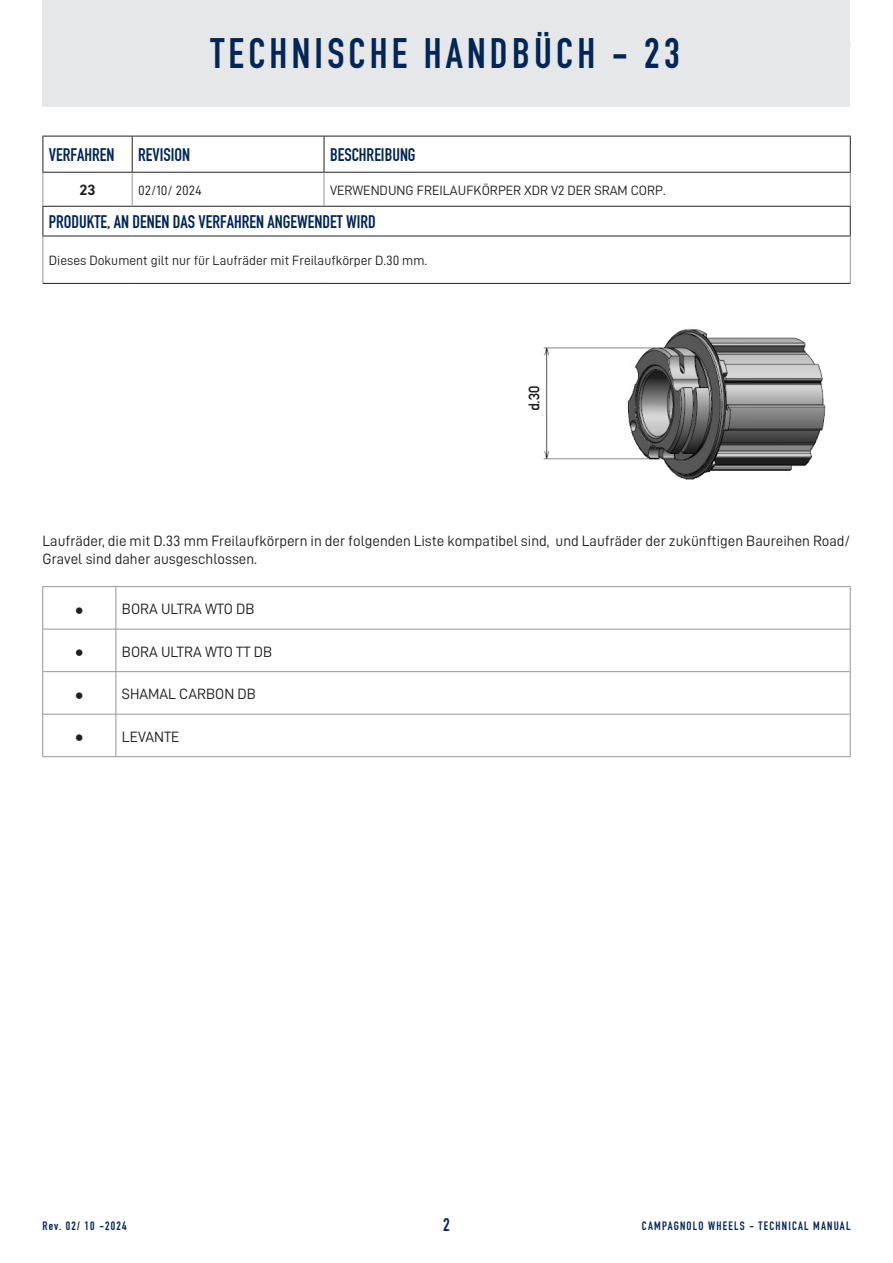
<style>
.page{position:relative;width:893px;height:1263px;background:#fff}
.page>*{position:absolute;margin:0;border:0;box-sizing:border-box;transform-origin:0 0}
.Normale{font:700 42px "DIN Condensed";letter-spacing:.1em;color:#022656}
.t1{font:700 18px "DIN Condensed";color:#022656}
.t2{font:700 condensed 18px "Helvetica Neue";color:#231f20}
.t3{font:15px/18px "D DIN";color:#231f20}
.t4{font:700 15px "DIN Alternate";color:#231f20}
.t5{font:700 15px "DIN2014";color:#231f20}
.t6{font:13.5px "D DIN";color:#231f20}
.t7{font:700 12px "DIN Condensed";letter-spacing:.1em;color:#022656}
</style>
<div class="page">
<img style="left:542px;top:328px;width:284px;height:152px">
<div style="left:43px;top:0;width:807px;height:106px;background:#e6e7e9"></div>
<hr style="left:43px;top:586px;width:73px;height:1px;background:#939598">
<hr style="left:42px;top:587px;width:1px;height:42px;background:#939598">
<hr style="left:116px;top:586px;width:734px;height:1px;background:#939598">
<hr style="left:116px;top:587px;width:1px;height:42px;background:#939598">
<hr style="left:850px;top:587px;width:1px;height:42px;background:#939598">
<hr style="left:43px;top:629px;width:73px;height:1px;background:#939598">
<hr style="left:42px;top:629px;width:1px;height:42px;background:#939598">
<hr style="left:116px;top:629px;width:734px;height:1px;background:#939598">
<hr style="left:116px;top:629px;width:1px;height:42px;background:#939598">
<hr style="left:850px;top:629px;width:1px;height:42px;background:#939598">
<hr style="left:43px;top:671px;width:73px;height:1px;background:#939598">
<hr style="left:42px;top:672px;width:1px;height:42px;background:#939598">
<hr style="left:116px;top:671px;width:734px;height:1px;background:#939598">
<hr style="left:116px;top:672px;width:1px;height:42px;background:#939598">
<hr style="left:850px;top:672px;width:1px;height:42px;background:#939598">
<hr style="left:43px;top:714px;width:73px;height:1px;background:#939598">
<hr style="left:42px;top:714px;width:1px;height:42px;background:#939598">
<hr style="left:116px;top:714px;width:734px;height:1px;background:#939598">
<hr style="left:116px;top:714px;width:1px;height:42px;background:#939598">
<hr style="left:850px;top:714px;width:1px;height:42px;background:#939598">
<hr style="left:43px;top:756px;width:73px;height:1px;background:#939598">
<hr style="left:116px;top:756px;width:734px;height:1px;background:#939598">
<svg style="left:44px;top:137px;width:806px;height:35px"></svg>
<hr style="left:43px;top:136px;width:89px;height:1px;background:#231f20">
<hr style="left:132px;top:136px;width:192px;height:1px;background:#231f20">
<hr style="left:324px;top:136px;width:527px;height:1px;background:#231f20">
<hr style="left:43px;top:136px;width:1px;height:36px;background:#231f20">
<svg style="left:43px;top:207px;width:1px;height:29px"></svg>
<hr style="left:132px;top:136px;width:1px;height:36px;background:#231f20">
<hr style="left:324px;top:136px;width:1px;height:36px;background:#231f20">
<hr style="left:850px;top:136px;width:1px;height:36px;background:#231f20">
<hr style="left:43px;top:172px;width:89px;height:1px;background:#231f20">
<hr style="left:132px;top:172px;width:192px;height:1px;background:#231f20">
<hr style="left:324px;top:172px;width:527px;height:1px;background:#231f20">
<hr style="left:43px;top:206px;width:89px;height:1px;background:#231f20">
<hr style="left:132px;top:206px;width:192px;height:1px;background:#231f20">
<hr style="left:324px;top:206px;width:527px;height:1px;background:#231f20">
<svg style="left:850px;top:207px;width:1px;height:29px"></svg>
<hr style="left:43px;top:236px;width:89px;height:1px;background:#231f20">
<hr style="left:132px;top:236px;width:192px;height:1px;background:#231f20">
<hr style="left:324px;top:236px;width:527px;height:1px;background:#231f20">
<hr style="left:43px;top:283px;width:89px;height:1px;background:#231f20">
<hr style="left:132px;top:283px;width:192px;height:1px;background:#231f20">
<hr style="left:324px;top:283px;width:526px;height:1px;background:#231f20">
<hr style="left:43px;top:173px;width:1px;height:33px;background:#939598">
<hr style="left:132px;top:173px;width:1px;height:33px;background:#939598">
<hr style="left:324px;top:173px;width:1px;height:33px;background:#939598">
<hr style="left:850px;top:173px;width:1px;height:33px;background:#939598">
<hr style="left:43px;top:236px;width:1px;height:47px;background:#939598">
<hr style="left:850px;top:236px;width:1px;height:47px;background:#939598">
<p class="Normale" style="left:210px;top:25px;width:471px">TECHNISCHE HANDBÜCH - 23</p>
<p class="t1" style="left:49px;top:142px;width:67px">VERFAHREN</p>
<p class="t1" style="left:138px;top:142px;width:53px">REVISION</p>
<p class="t1" style="left:330px;top:142px;width:87px">BESCHREIBUNG</p>
<p class="t5" style="left:79px;top:180px;width:18px">23</p>
<p class="t6" style="left:138px;top:183px;width:65px">02/10/ 2024</p>
<p class="t6" style="left:330px;top:183px;width:337px">VERWENDUNG FREILAUFKÖRPER XDR V2 DER SRAM CORP.</p>
<p class="t1" style="left:49px;top:209px;width:328px">PRODUKTE, AN DENEN DAS VERFAHREN ANGEWENDET WIRD</p>
<p class="t6" style="left:49px;top:253px;width:380px">Dieses Dokument gilt nur für Laufräder mit Freilaufkörper D.30 mm.</p>
<p class="t4" style="left:523px;top:411px;width:27px;rotate:-90deg">d.30</p>
<p class="t3" style="left:43px;top:532px;width:809px">Laufräder, die mit D.33 mm Freilaufkörpern in der folgenden Liste kompatibel sind, und Laufräder der zukünftigen Baureihen Road/<br>Gravel sind daher ausgeschlossen.</p>
<p class="t2" style="left:75px;top:595px;width:10px">•</p>
<p class="t3" style="left:122px;top:600px;width:134px">BORA ULTRA WTO DB</p>
<p class="t2" style="left:75px;top:638px;width:10px">•</p>
<p class="t3" style="left:122px;top:642px;width:152px">BORA ULTRA WTO TT DB</p>
<p class="t2" style="left:75px;top:680px;width:10px">•</p>
<p class="t3" style="left:122px;top:685px;width:136px">SHAMAL CARBON DB</p>
<p class="t2" style="left:75px;top:723px;width:10px">•</p>
<p class="t3" style="left:122px;top:727px;width:59px">LEVANTE</p>
<p class="t7" style="left:43px;top:1217px;width:86px">Rev. 02/ 10 -2024</p>
<p class="t1" style="left:443px;top:1213px;width:8px">2</p>
<p class="t7" style="left:642px;top:1217px;width:210px">CAMPAGNOLO WHEELS - TECHNICAL MANUAL</p>
</div>
